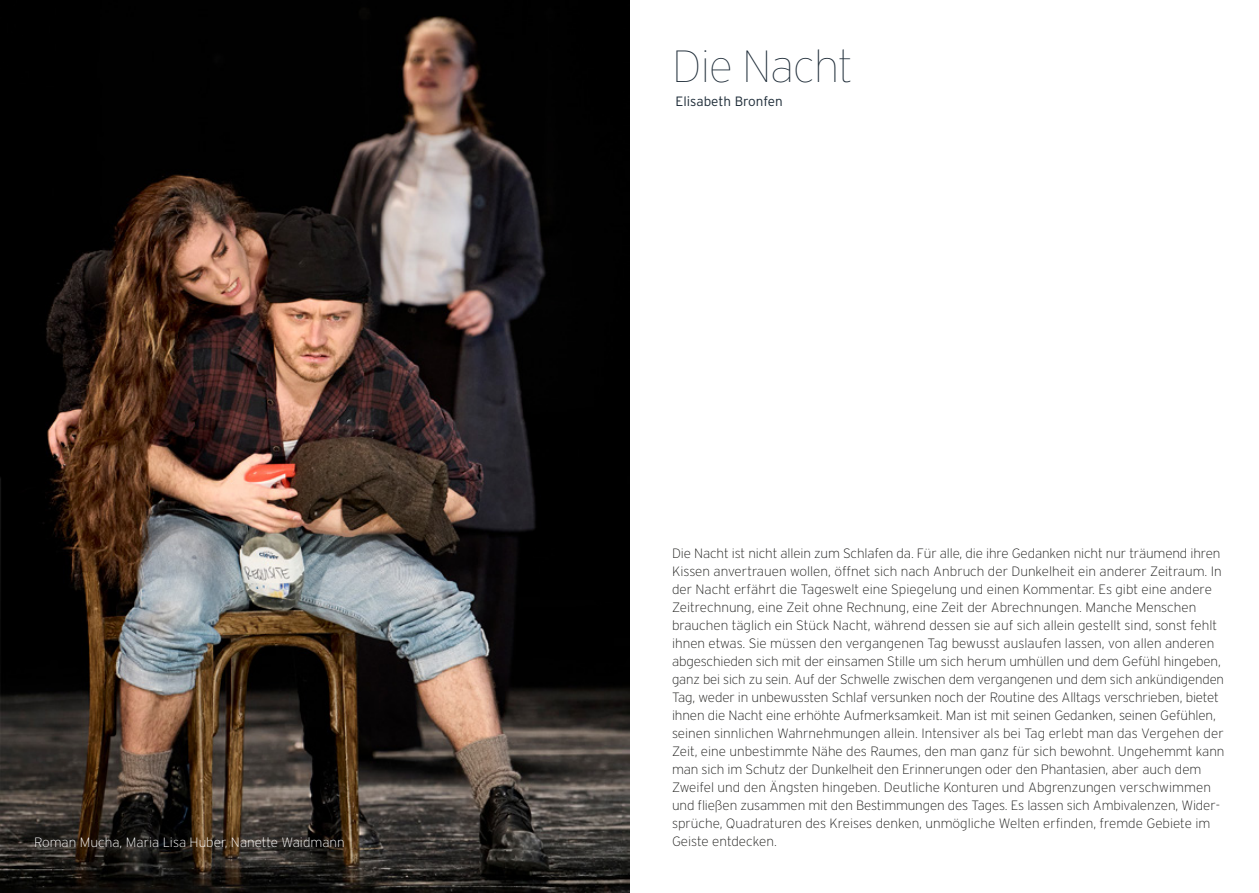
<style>
.page{position:relative;width:1259px;height:893px;background:#fff}
.page>*{position:absolute;margin:0;border:0;box-sizing:border-box;transform-origin:0 0}
.t1{font:100 45px "Interstate";letter-spacing:-.02em;color:#1d2b37}
.t2{font:200 13.5px/18px "Interstate";letter-spacing:-.01em;color:#1d1d1b}
.t3{font:200 13.5px "Interstate";color:#fff}
.t4{font:300 13.5px "Interstate";color:#1d2b37}
</style>
<div class="page">
<img style="left:0;top:0;width:629px;height:893px">
<p class="t3" style="left:34px;top:835px;width:312px">Roman Mucha, Maria Lisa Huber, Nanette Waidmann</p>
<h1 class="t1" style="left:672px;top:43px;width:182px">Die Nacht</h1>
<p class="t4" style="left:675px;top:94px;width:109px">Elisabeth Bronfen</p>
<p class="t2" style="left:672px;top:544px;width:554px">Die Nacht ist nicht allein zum Schlafen da. Für alle, die ihre Gedanken nicht nur träumend ihren Kissen anvertrauen wollen, öffnet sich nach Anbruch der Dunkelheit ein anderer Zeitraum. In der Nacht erfährt die Tageswelt eine Spiegelung und einen Kommentar. Es gibt eine andere Zeitrechnung, eine Zeit ohne Rechnung, eine Zeit der Abrechnungen. Manche Menschen brauchen täglich ein Stück Nacht, während dessen sie auf sich allein gestellt sind, sonst fehlt ihnen etwas. Sie müssen den vergangenen Tag bewusst auslaufen lassen, von allen anderen abgeschieden sich mit der einsamen Stille um sich herum umhüllen und dem Gefühl hingeben, ganz bei sich zu sein. Auf der Schwelle zwischen dem vergangenen und dem sich ankündigenden Tag, weder in unbewussten Schlaf versunken noch der Routine des Alltags verschrieben, bietet ihnen die Nacht eine erhöhte Aufmerksamkeit. Man ist mit seinen Gedanken, seinen Gefühlen, seinen sinnlichen Wahrnehmungen allein. Intensiver als bei Tag erlebt man das Vergehen der Zeit, eine unbestimmte Nähe des Raumes, den man ganz für sich bewohnt. Ungehemmt kann man sich im Schutz der Dunkelheit den Erinnerungen oder den Phantasien, aber auch dem Zweifel und den Ängsten hingeben. Deutliche Konturen und Abgrenzungen verschwimmen und fließen zusammen mit den Bestimmungen des Tages. Es lassen sich Ambivalenzen, Wider&shy;sprüche, Quadraturen des Kreises denken, unmögliche Welten erfinden, fremde Gebiete im Geiste entdecken.</p>
</div>
